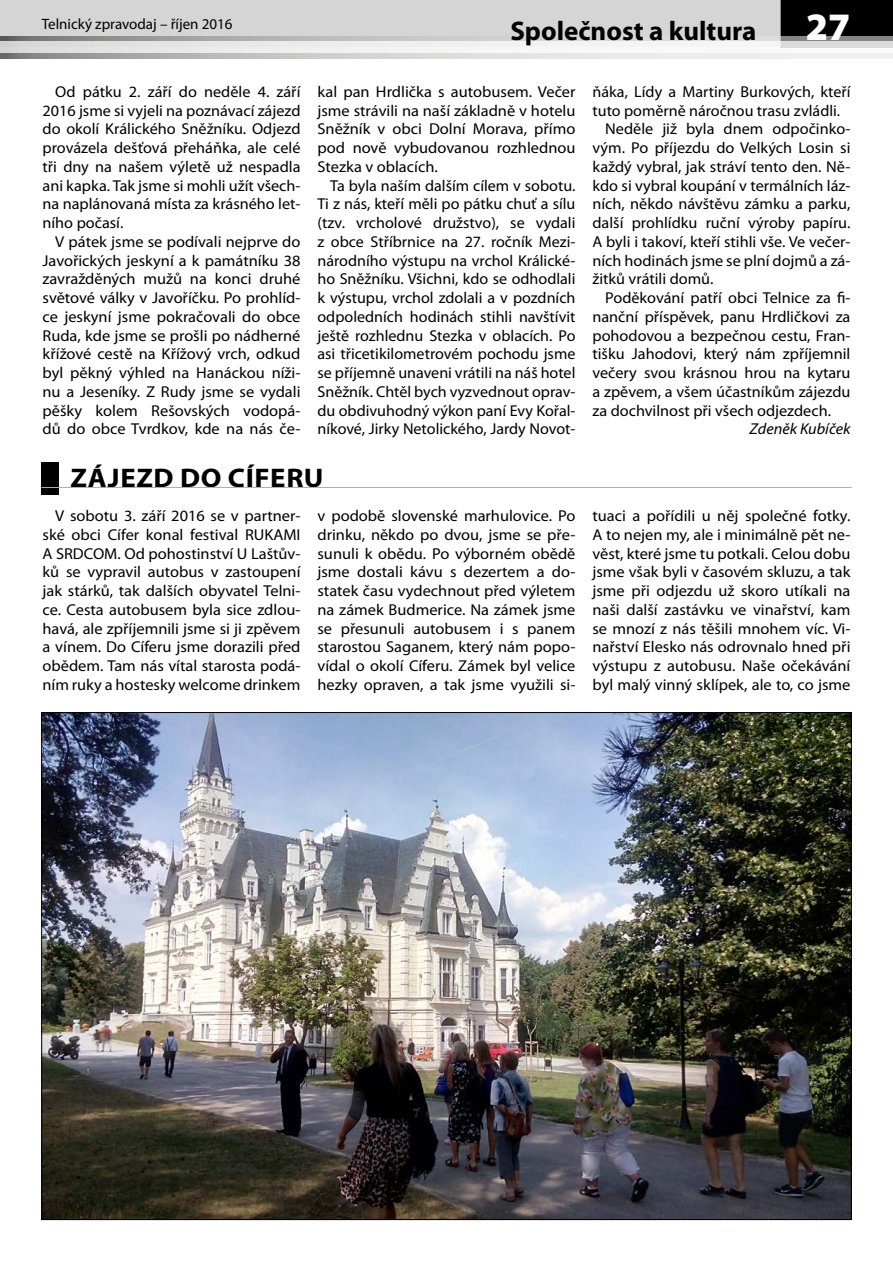
<style>
.page{position:relative;width:893px;height:1263px;background:#fff}
.page>*{position:absolute;margin:0;border:0;box-sizing:border-box;transform-origin:0 0}
.t1{font:900 39px "Myriad Pro";color:#fff}
.t2{font:700 27px "Myriad Pro";color:#000}
.t3{font:700 27px "Myriad Pro";letter-spacing:.02em;color:#000;scale:1.07 1}
.t4{font:15.75px/18.8px "Myriad Pro";color:#000;text-align:justify;scale:1.04 1}
.t5{font:15.75px/18.8px "Myriad Pro";color:#000;text-align:justify}
.t6{font:italic 15.75px "Myriad Pro";color:#000}
.t7{font:15px "Myriad Pro";color:#000}
</style>
<div class="page">
<div style="left:781px;top:0;width:112px;height:47px;background:#000"></div>
<div style="left:0;top:0;width:781px;height:47px;background:#d5d5d5"></div>
<svg style="left:0;top:37px;width:893px;height:21px"></svg>
<svg style="left:0;top:42px;width:893px;height:11px;fill:#f0f0f0"></svg>
<div style="left:41px;top:462px;width:17px;height:33px;background:#000"></div>
<hr style="left:41px;top:487px;width:810px;height:1px;background:#b1b1b0">
<img style="left:43px;top:714px;width:806px;height:504px">
<p class="t7" style="left:42px;top:14px;width:192px">Telnický zpravodaj – říjen 2016</p>
<h2 class="t2" style="left:510px;top:14px;width:248px">Společnost a kultura</h2>
<h1 class="t1" style="left:806px;top:0;width:46px">27</h1>
<p class="t5" style="left:43px;top:82px;width:259px;text-indent:13px">Od pátku 2. září do neděle 4. září 2016 jsme si vyjeli na poznávací zájezd do okolí Králického Sněžníku. Odjezd provázela dešťová přeháňka, ale celé tři dny na našem výletě už nespadla ani kapka. Tak jsme si mohli užít všech&shy;na naplánovaná místa za krásného let&shy;ního počasí.</p>
<p class="t4" style="left:43px;top:232px;width:250px;text-indent:13px">V pátek jsme se podívali nejprve do Javořických jeskyní a k památníku 38 zavražděných mužů na konci druhé světové války v Javoříčku. Po prohlíd&shy;ce jeskyní jsme pokračovali do obce Ruda, kde jsme se prošli po nádherné křížové cestě na Křížový vrch, odkud byl pěkný výhled na Hanáckou níži&shy;nu a Jeseníky. Z Rudy jsme se vydali pěšky kolem Rešovských vodopá&shy;dů do obce Tvrdkov, kde na nás če-</p>
<p class="t4" style="left:317px;top:82px;width:250px">kal pan Hrdlička s autobusem. Večer jsme strávili na naší základně v hotelu Sněžník v obci Dolní Morava, přímo pod nově vybudovanou rozhlednou Stezka v oblacích.</p>
<p class="t5" style="left:317px;top:176px;width:259px;text-indent:13px">Ta byla naším dalším cílem v sobotu.<br>Ti z nás, kteří měli po pátku chuť a sílu (tzv. vrcholové družstvo), se vydali z obce Stříbrnice na 27. ročník Mezi&shy;národního výstupu na vrchol Králické&shy;ho Sněžníku. Všichni, kdo se odhodlali k výstupu, vrchol zdolali a v pozdních odpoledních hodinách stihli navštívit ještě rozhlednu Stezka v oblacích. Po asi třicetikilometrovém pochodu jsme se příjemně unaveni vrátili na náš hotel Sněžník. Chtěl bych vyzvednout oprav&shy;du obdivuhodný výkon paní Evy Kořal&shy;níkové, Jirky Netolického, Jardy Novot-</p>
<h2 class="t3" style="left:70px;top:461px;width:238px">ZÁJEZD DO CÍFERU</h2>
<p class="t5" style="left:592px;top:82px;width:259px">ňáka, Lídy a Martiny Burkových, kteří</p>
<p class="t5" style="left:592px;top:101px;width:249px">tuto poměrně náročnou trasu zvládli.</p>
<p class="t5" style="left:605px;top:119px;width:247px">Neděle již byla dnem odpočinko-</p>
<p class="t5" style="left:592px;top:138px;width:259px">vým. Po příjezdu do Velkých Losin si</p>
<p class="t5" style="left:592px;top:157px;width:259px">každý vybral, jak stráví tento den. Ně-</p>
<p class="t5" style="left:592px;top:176px;width:259px">kdo si vybral koupání v termálních láz-</p>
<p class="t5" style="left:592px;top:194px;width:259px">ních, někdo návštěvu zámku a parku,</p>
<p class="t5" style="left:592px;top:213px;width:259px">další prohlídku ruční výroby papíru.</p>
<p class="t5" style="left:592px;top:232px;width:259px">A byli i takoví, kteří stihli vše. Ve večer-</p>
<p class="t5" style="left:592px;top:251px;width:259px">ních hodinách jsme se plní dojmů a zá-</p>
<p class="t5" style="left:592px;top:269px;width:122px">žitků vrátili domů.</p>
<p class="t5" style="left:605px;top:288px;width:247px">Poděkování patří obci Telnice za fi-</p>
<p class="t5" style="left:592px;top:307px;width:259px">nanční příspěvek, panu Hrdličkovi za</p>
<p class="t5" style="left:592px;top:326px;width:259px">pohodovou a bezpečnou cestu, Fran-</p>
<p class="t5" style="left:592px;top:344px;width:259px">tišku Jahodovi, který nám zpříjemnil</p>
<p class="t5" style="left:592px;top:363px;width:259px">večery svou krásnou hrou na kytaru</p>
<p class="t5" style="left:592px;top:382px;width:259px">a zpěvem, a všem účastníkům zájezdu</p>
<p class="t5" style="left:592px;top:401px;width:240px">za dochvilnost při všech odjezdech.</p>
<p class="t6" style="left:749px;top:419px;width:102px">Zdeněk Kubíček</p>
<p class="t4" style="left:43px;top:506px;width:250px;text-indent:13px">V sobotu 3. září 2016 se v partner&shy;ské obci Cífer konal festival RUKAMI A SRDCOM. Od pohostinství U Laštův&shy;ků se vypravil autobus v zastoupení jak stárků, tak dalších obyvatel Telni&shy;ce. Cesta autobusem byla sice zdlou&shy;havá, ale zpříjemnili jsme si ji zpěvem a vínem. Do Cíferu jsme dorazili před obědem. Tam nás vítal starosta podá&shy;ním ruky a hostesky welcome drinkem</p>
<p class="t4" style="left:317px;top:506px;width:250px">v podobě slovenské marhulovice. Po drinku, někdo po dvou, jsme se pře&shy;sunuli k obědu. Po výborném obědě jsme dostali kávu s dezertem a do&shy;statek času vydechnout před výletem na zámek Budmerice. Na zámek jsme se přesunuli autobusem i s panem starostou Saganem, který nám popo&shy;vídal o okolí Cíferu. Zámek byl velice hezky opraven, a tak jsme využili si-</p>
<p class="t4" style="left:592px;top:506px;width:250px">tuaci a pořídili u něj společné fotky.<br>A to nejen my, ale i minimálně pět ne&shy;věst, které jsme tu potkali. Celou dobu jsme však byli v časovém skluzu, a tak jsme při odjezdu už skoro utíkali na naši další zastávku ve vinařství, kam se mnozí z nás těšili mnohem víc. Vi&shy;nařství Elesko nás odrovnalo hned při výstupu z autobusu. Naše očekávání byl malý vinný sklípek, ale to, co jsme</p>
</div>
